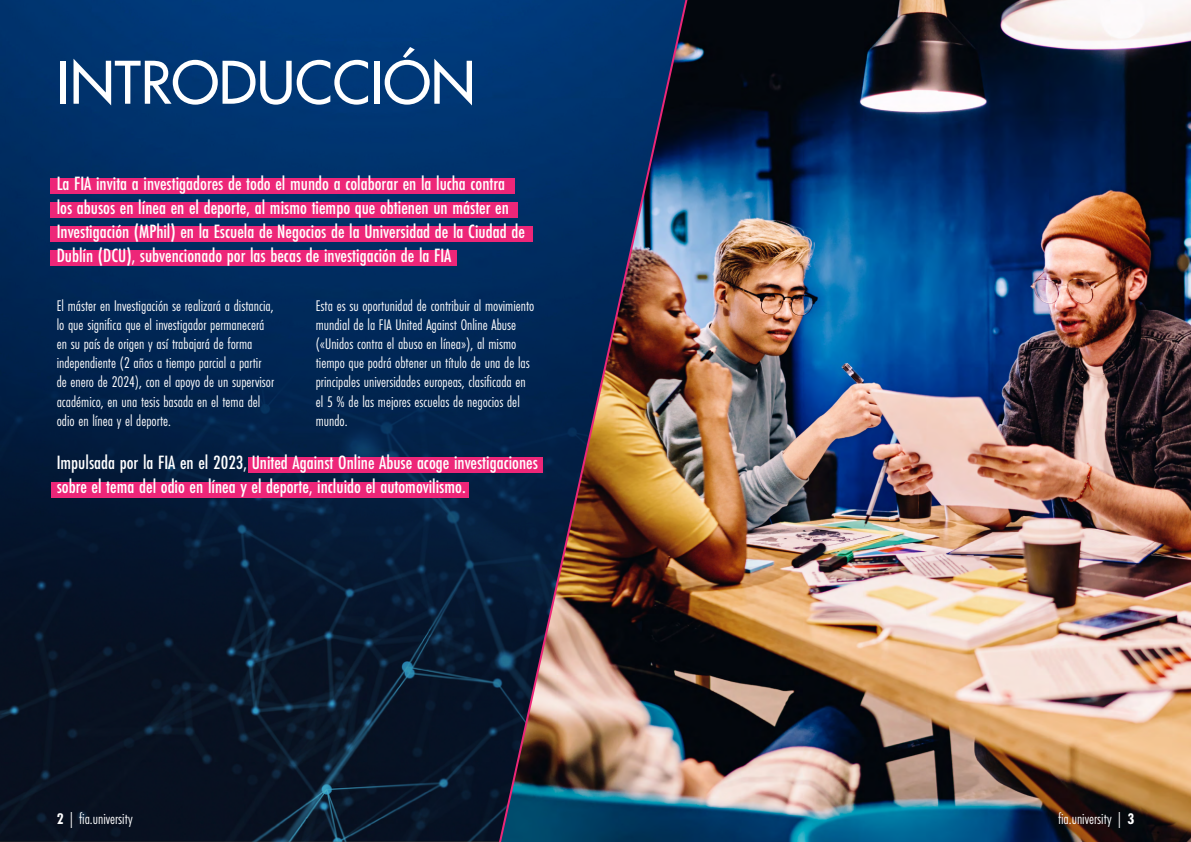
<style>
.page{position:relative;width:1191px;height:842px;background:#fff}
.page>*{position:absolute;margin:0;border:0;box-sizing:border-box;transform-origin:0 0}
.t1{font:500 57px "Futura Std";color:#fff}
.t2{font:500 20px/24px "Futura PT Cond";color:#fff}
.t3{font:16px/19.2px "Futura PT Cond";color:#fff}
.s1{font-weight:700}
</style>
<div class="page">
<img style="left:0;top:0;width:494px;height:147px">
<img style="left:0;top:147px;width:494px;height:695px">
<div style="left:50px;top:178px;width:464px;height:15px;background:#ed2678"></div>
<div style="left:50px;top:202px;width:468px;height:15px;background:#ed2678"></div>
<div style="left:50px;top:226px;width:482px;height:16px;background:#ed2678"></div>
<div style="left:50px;top:250px;width:406px;height:16px;background:#ed2678"></div>
<img style="left:494px;top:0;width:697px;height:842px">
<div style="left:248px;top:457px;width:295px;height:15px;background:#ed2678"></div>
<div style="left:52px;top:482px;width:417px;height:15px;background:#ed2678"></div>
<h1 class="t1" style="left:57px;top:47px;width:420px">INTRODUCCIÓN</h1>
<p class="t2" style="left:57px;top:171px;width:469px">La FIA invita a investigadores de todo el mundo a colaborar en la lucha contra los abusos en línea en el deporte, al mismo tiempo que obtienen un máster en Investigación (MPhil) en la Escuela de Negocios de la Universidad de la Ciudad de Dublín (DCU), subvencionado por las becas de investigación de la FIA</p>
<p class="t3" style="left:57px;top:296px;width:219px">El máster en Investigación se realizará a distancia, lo que significa que el investigador permanecerá en su país de origen y así trabajará de forma independiente (2 años a tiempo parcial a partir de enero de 2024), con el apoyo de un supervisor académico, en una tesis basada en el tema del odio en línea y el deporte.</p>
<p class="t3" style="left:316px;top:296px;width:220px">Esta es su oportunidad de contribuir al movimiento mundial de la FIA United Against Online Abuse («Unidos contra el abuso en línea»), al mismo tiempo que podrá obtener un título de una de las principales universidades europeas, clasificada en el 5 % de las mejores escuelas de negocios del mundo.</p>
<p class="t2" style="left:57px;top:451px;width:483px">Impulsada por la FIA en el 2023, United Against Online Abuse acoge investigaciones sobre el tema del odio en línea y el deporte, incluido el automovilismo.</p>
<p class="t3" style="left:57px;top:809px;width:78px"><span class="s1">2</span> | fia.university</p>
<p class="t3" style="left:1058px;top:809px;width:78px">fia.university | <span class="s1">3</span></p>
</div>
